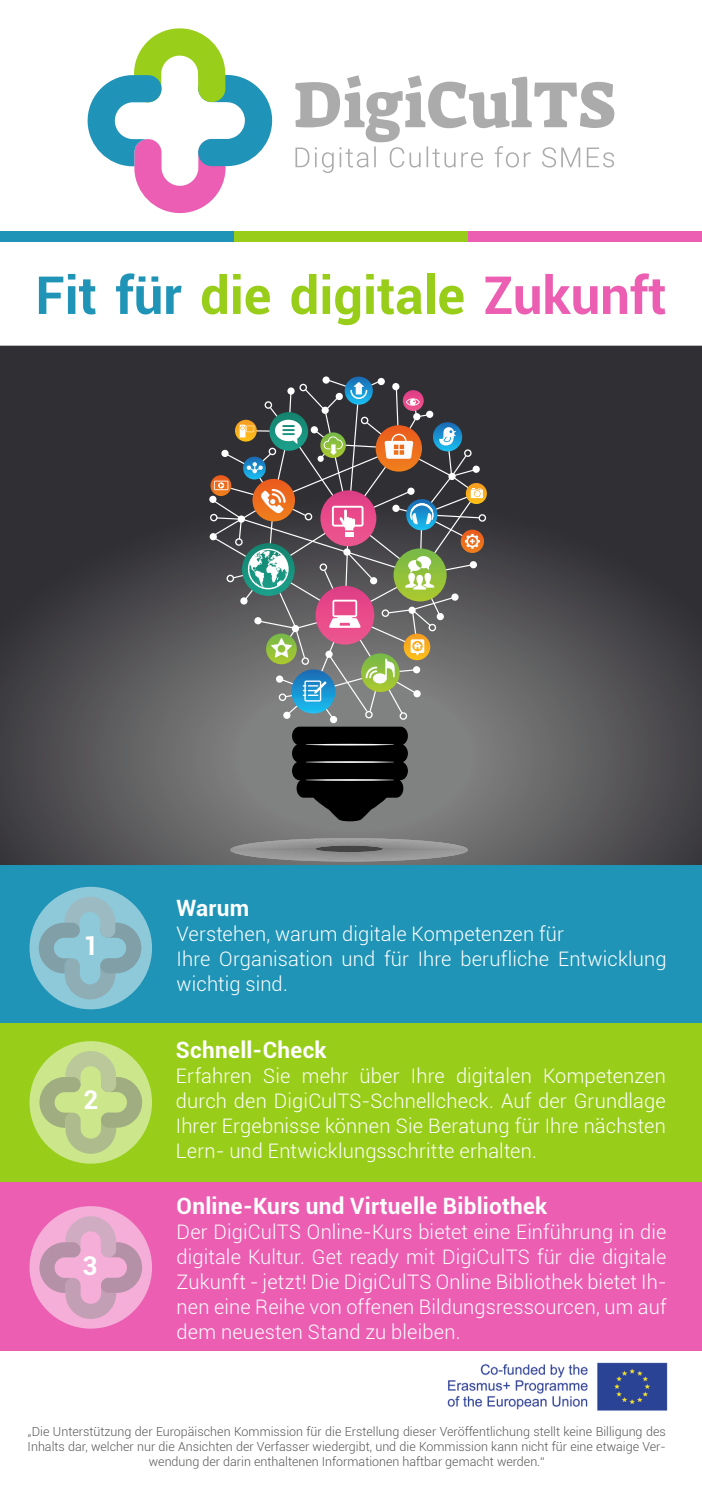
<style>
.page{position:relative;width:702px;height:1489px;background:#fff}
.page>*{position:absolute;margin:0;border:0;box-sizing:border-box;transform-origin:0 0}
.t1{font:700 52.5px "Roboto";color:#98ce19}
.t2{font:700 26px "Roboto";color:#fff}
.t3{font:700 22.5px "Roboto";letter-spacing:.015em;color:#fff}
.t4{font:300 20px/25px "Roboto";letter-spacing:.01em;color:#fff;text-align:justify}
.t5{font:300 12.5px/15px "Roboto";color:#575756;text-align:center}
.s1{color:#1f94b7}
.s2{color:#eb5eb2}
</style>
<div class="page">
<div style="left:0;top:232px;width:234px;height:10px;background:#1f94b7"></div>
<div style="left:468px;top:232px;width:234px;height:10px;background:#eb5eb2"></div>
<div style="left:234px;top:232px;width:234px;height:10px;background:#98ce19"></div>
<div style="left:0;top:865px;width:702px;height:158px;background:#1f94b7"></div>
<div style="left:0;top:1181px;width:702px;height:170px;background:#eb5eb2"></div>
<div style="left:0;top:1023px;width:702px;height:158px;background:#98ce19"></div>
<div style="left:30px;top:886px;width:122px;height:123px;background:#8ec9da;border-radius:50%"></div>
<svg style="left:30px;top:1205px;width:122px;height:123px;background:#f3a9d6"></svg>
<div style="left:30px;top:1041px;width:122px;height:122px;background:#cbe68b;border-radius:50%"></div>
<img style="left:447px;top:1362px;width:221px;height:49px">
<svg style="left:0;top:345px;width:702px;height:520px;background:#454447"></svg>
<svg style="left:230px;top:838px;width:238px;height:23px;background:#8a8a8b"></svg>
<svg style="left:210px;top:377px;width:276px;height:444px;background:#676462"></svg>
<svg style="left:38px;top:896px;width:104px;height:104px"></svg>
<svg style="left:39px;top:1050px;width:104px;height:104px"></svg>
<svg style="left:39px;top:1215px;width:104px;height:104px;background:#dda1c5"></svg>
<svg style="left:87px;top:28px;width:186px;height:186px"></svg>
<svg style="left:295px;top:75px;width:319px;height:98px"></svg>
<p class="t1" style="left:35px;top:258px;width:632px"><span class="s1">Fit für</span> die digitale <span class="s2">Zukunft</span></p>
<p class="t2" style="left:83px;top:927px;width:16px">1</p>
<p class="t2" style="left:83px;top:1081px;width:16px">2</p>
<p class="t2" style="left:82px;top:1246px;width:16px">3</p>
<p class="t3" style="left:176px;top:892px;width:74px">Warum</p>
<p class="t4" style="left:176px;top:920px;width:389px">Verstehen, warum digitale Kompetenzen für</p>
<p class="t4" style="left:176px;top:945px;width:491px">Ihre Organisation und für Ihre berufliche Entwicklung wichtig sind.</p>
<p class="t3" style="left:176px;top:1034px;width:152px">Schnell-Check</p>
<p class="t4" style="left:176px;top:1062px;width:491px">Erfahren Sie mehr über Ihre digitalen Kompetenzen durch den DigiCulTS-Schnellcheck. Auf der Grundlage Ihrer Ergebnisse können Sie Beratung für Ihre nächsten Lern- und Entwicklungsschritte erhalten.</p>
<p class="t3" style="left:176px;top:1189px;width:372px">Online-Kurs und Virtuelle Bibliothek</p>
<p class="t4" style="left:176px;top:1218px;width:491px">Der DigiCulTS Online-Kurs bietet eine Einführung in die digitale Kultur. Get ready mit DigiCulTS für die digitale Zukunft - jetzt! Die DigiCulTS Online Bibliothek bietet Ih&shy;nen eine Reihe von offenen Bildungsressourcen, um auf dem neuesten Stand zu bleiben.</p>
<p class="t5" style="left:28px;top:1423px;width:639px">„Die Unterstützung der Europäischen Kommission für die Erstellung dieser Veröffentlichung stellt keine Billigung des<br>Inhalts dar, welcher nur die Ansichten der Verfasser wiedergibt, und die Kommission kann nicht für eine etwaige Ver&shy;wendung der darin enthaltenen Informationen haftbar gemacht werden.“</p>
</div>
